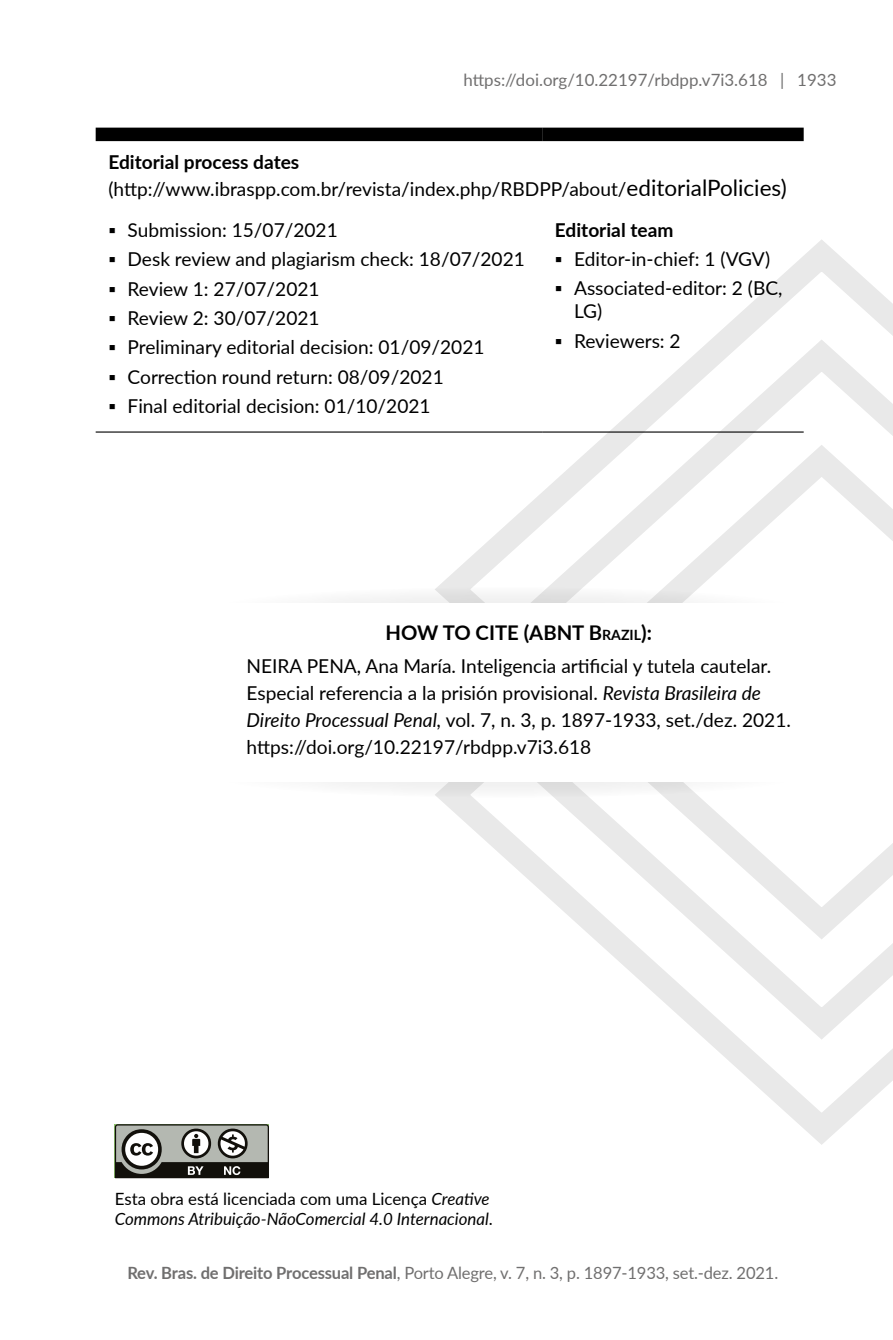
<style>
.page{position:relative;width:893px;height:1340px;background:#fff}
.page>*{position:absolute;margin:0;border:0;box-sizing:border-box;transform-origin:0 0}
.t1{font:700 20.25px "Lato";color:#000}
.t2{font:19.12px/27px "Lato";color:#000}
.t3{font:700 19.12px "Lato";color:#000}
.t4{font:16.88px "Lato";letter-spacing:-.01em;color:#706f6f}
.t5{font:italic 16.88px/20.2px "Lato";color:#000}
.t6{font:700 14.17px "Lato";color:#000}
.s1{font-weight:700}
.s2{font-size:22.5px}
.s3{font-size:20.25px}
.s4{font-style:italic}
.s5{font-style:normal}
</style>
<div class="page">
<svg style="left:730px;top:240px;width:163px;height:83px"></svg>
<svg style="left:614px;top:323px;width:279px;height:105px"></svg>
<svg style="left:432px;top:428px;width:461px;height:717px"></svg>
<svg style="left:204px;top:587px;width:606px;height:47px;fill:#f6f6f6"></svg>
<svg style="left:204px;top:750px;width:606px;height:48px;fill:#f6f6f6"></svg>
<div style="left:187px;top:603px;width:625px;height:178px;background:#fff"></div>
<div style="left:96px;top:128px;width:446px;height:13px;background:#000"></div>
<div style="left:542px;top:128px;width:262px;height:13px;background:#000"></div>
<hr style="left:96px;top:431px;width:446px;height:1px;background:#000">
<hr style="left:542px;top:431px;width:262px;height:1px;background:#000">
<svg style="left:115px;top:1124px;width:154px;height:54px"></svg>
<p class="t4" style="left:463px;top:67px;width:323px">https://doi.org/10.22197/rbdpp.v7i3.618 |</p>
<p class="t4" style="left:797px;top:67px;width:41px">1933</p>
<p class="t2" style="left:108px;top:148px;width:680px"><span class="s1">Editorial process dates </span>(http://www.ibraspp.com.br/revista/index.php/RBDPP/about/<span class="s2">editorialPolicies)</span></p>
<p class="t2" style="left:108px;top:215px;width:231px">▪ Submission: 15/07/2021</p>
<p class="t2" style="left:108px;top:245px;width:418px">▪ Desk review and plagiarism check: 18/07/2021</p>
<p class="t2" style="left:108px;top:274px;width:213px">▪ Review 1: 27/07/2021</p>
<p class="t2" style="left:108px;top:303px;width:213px">▪ Review 2: 30/07/2021</p>
<p class="t2" style="left:108px;top:333px;width:378px">▪ Preliminary editorial decision: 01/09/2021</p>
<p class="t2" style="left:108px;top:362px;width:337px">▪ Correction round return: 08/09/2021</p>
<p class="t2" style="left:108px;top:391px;width:324px">▪ Final editorial decision: 01/10/2021</p>
<p class="t3" style="left:555px;top:216px;width:120px">Editorial team</p>
<p class="t2" style="left:555px;top:245px;width:217px">▪ Editor-in-chief: 1 (VGV)</p>
<p class="t2" style="left:574px;top:276px;width:210px;line-height:22.9px;text-indent:-19px">▪ Associated-editor: 2 (BC,<br>LG)</p>
<p class="t2" style="left:555px;top:326px;width:127px">▪ Reviewers: 2</p>
<p class="t1" style="left:386px;top:617px;width:114px">HOW TO CITE</p>
<p class="t1" style="left:524px;top:617px;width:21px">(ABNT</p>
<p class="t6" style="left:589px;top:624px;width:65px"><span class="s3">B</span> RAZIL<span class="s3">):</span></p>
<p class="t2" style="left:247px;top:651px;width:546px">NEIRA PENA, Ana María. Inteligencia artificial y tutela cautelar.<br>Especial referencia a la prisión provisional. <span class="s4">Revista Brasileira de Direito Processual Penal,</span> vol. 7, n. 3, p. 1897-1933, set./dez. 2021. https://doi.org/10.22197/rbdpp.v7i3.618</p>
<p class="t5" style="left:115px;top:1187px;width:380px"><span class="s5">Esta obra está licenciada com uma Licença</span> Creative<br>Commons Atribuição-NãoComercial 4.0 Internacional<span class="s5">.</span></p>
<p class="t4" style="left:127px;top:1260px;width:652px"><span class="s1">Rev. Bras. de Direito Processual Penal</span>, Porto Alegre, v. 7, n. 3, p. 1897-1933, set.-dez. 2021.</p>
</div>
